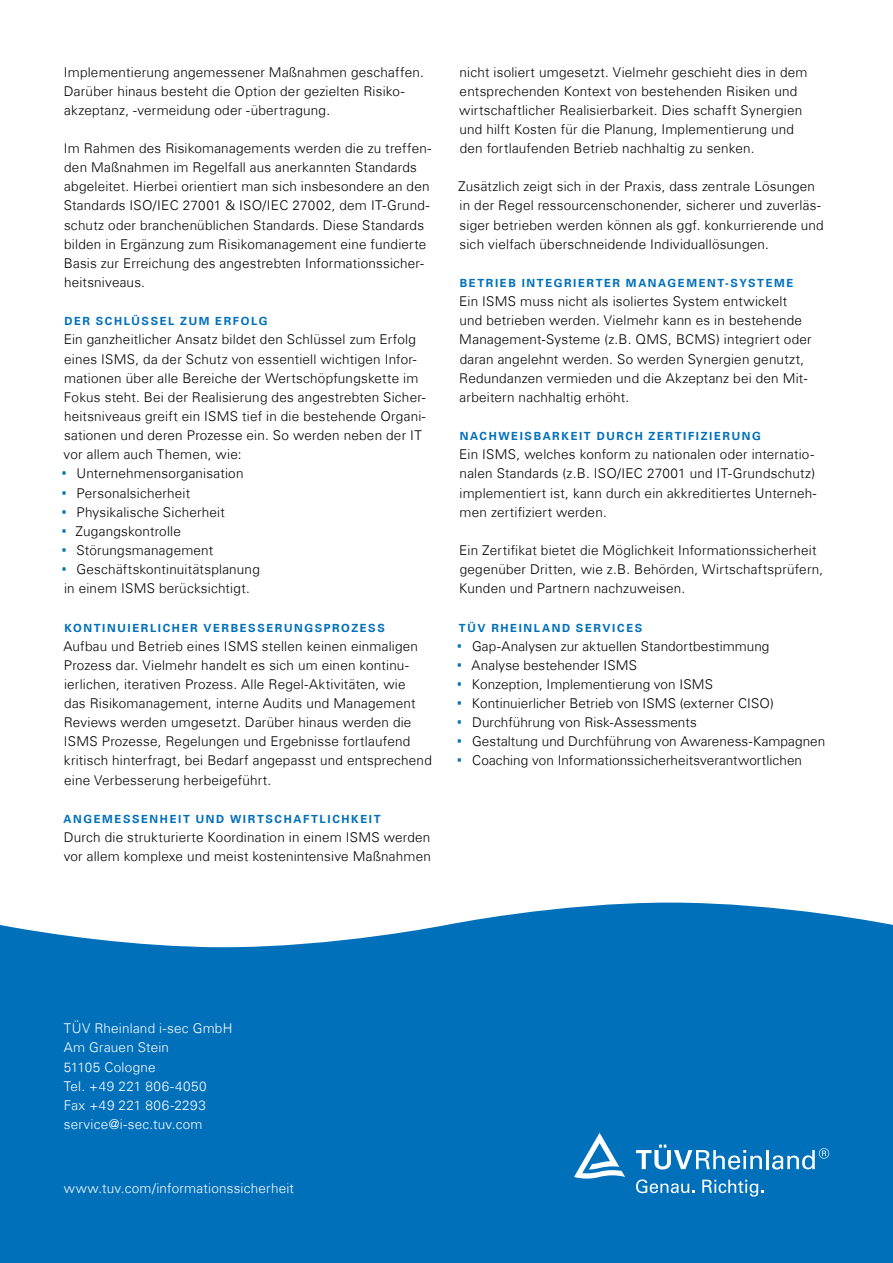
<style>
.page{position:relative;width:893px;height:1263px;background:#fff}
.page>*{position:absolute;margin:0;border:0;box-sizing:border-box;transform-origin:0 0}
.t1{font:300 13.5px/19.2px "Univers Com 45";letter-spacing:.015em;color:#000}
.t2{font:300 13.5px/19.2px "Univers Com 45";letter-spacing:.02em;color:#fff}
.t3{font:700 11.25px "Univers Com 65";letter-spacing:.145em;color:#0070ba}
.s1{font-family:"Univers Com 55 Roman";font-weight:400;font-size:27px;color:#0070ba}
</style>
<div class="page">
<div style="left:0;top:902px;width:893px;height:361px;background:#0070ba"></div>
<svg style="left:636px;top:1144px;width:126px;height:25px"></svg>
<hr style="left:766px;top:1150px;width:3px;height:19px;background:#fff">
<svg style="left:772px;top:1148px;width:57px;height:21px"></svg>
<svg style="left:636px;top:1179px;width:58px;height:14px"></svg>
<svg style="left:702px;top:1180px;width:61px;height:16px"></svg>
<svg style="left:574px;top:1133px;width:51px;height:45px"></svg>
<p class="t1" style="left:64px;top:62px;width:362px">Implementierung angemessener Maßnahmen geschaffen.<br>Darüber hinaus besteht die Option der gezielten Risiko&shy;akzeptanz, -vermeidung oder -übertragung.</p>
<p class="t1" style="left:64px;top:139px;width:369px">Im Rahmen des Risikomanagements werden die zu treffen&shy;den Maßnahmen im Regelfall aus anerkannten Standards abgeleitet. Hierbei orientiert man sich insbesondere an den Standards ISO/IEC 27001 &amp; ISO/IEC 27002, dem IT-Grund&shy;schutz oder branchenüblichen Standards. Diese Standards bilden in Ergänzung zum Risikomanagement eine fundierte Basis zur Erreichung des angestrebten Informationssicher&shy;heitsniveaus.</p>
<p class="t3" style="left:64px;top:315px;width:205px">DER SCHLÜSSEL ZUM ERFOLG</p>
<p class="t1" style="left:60px;top:330px;width:367px">Ein ganzheitlicher Ansatz bildet den Schlüssel zum Erfolg eines ISMS, da der Schutz von essentiell wichtigen Infor&shy;mationen über alle Bereiche der Wertschöpfungskette im Fokus steht. Bei der Realisierung des angestrebten Sicher&shy;heitsniveaus greift ein ISMS tief in die bestehende Organi&shy;sationen und deren Prozesse ein. So werden neben der IT vor allem auch Themen, wie:<br><span class="s1">·</span> Unternehmensorganisation<br><span class="s1">·</span> Personalsicherheit<br><span class="s1">·</span> Physikalische Sicherheit<br><span class="s1">·</span> Zugangskontrolle<br><span class="s1">·</span> Störungsmanagement<br><span class="s1">·</span> Geschäftskontinuitätsplanung<br>in einem ISMS berücksichtigt.</p>
<p class="t3" style="left:64px;top:621px;width:322px">KONTINUIERLICHER VERBESSERUNGSPROZESS</p>
<p class="t1" style="left:63px;top:636px;width:370px">Aufbau und Betrieb eines ISMS stellen keinen einmaligen Prozess dar. Vielmehr handelt es sich um einen kontinu&shy;ierlichen, iterativen Prozess. Alle Regel-Aktivitäten, wie<br>das Risikomanagement, interne Audits und Management Reviews werden umgesetzt. Darüber hinaus werden die ISMS Prozesse, Regelungen und Ergebnisse fortlaufend kritisch hinterfragt, bei Bedarf angepasst und entsprechend eine Verbesserung herbeigeführt.</p>
<p class="t3" style="left:64px;top:812px;width:319px">ANGEMESSENHEIT UND WIRTSCHAFTLICHKEIT</p>
<p class="t1" style="left:64px;top:827px;width:369px">Durch die strukturierte Koordination in einem ISMS werden vor allem komplexe und meist kostenintensive Maßnahmen</p>
<p class="t1" style="left:459px;top:62px;width:350px">nicht isoliert umgesetzt. Vielmehr geschieht dies in dem entsprechenden Kontext von bestehenden Risiken und wirtschaftlicher Realisierbarkeit. Dies schafft Synergien und hilft Kosten für die Planung, Implementierung und den fortlaufenden Betrieb nachhaltig zu senken.</p>
<p class="t1" style="left:458px;top:177px;width:367px">Zusätzlich zeigt sich in der Praxis, dass zentrale Lösungen in der Regel ressourcenschonender, sicherer und zuverläs&shy;siger betrieben werden können als ggf. konkurrierende und sich vielfach überschneidende Individuallösungen.</p>
<p class="t3" style="left:460px;top:276px;width:335px">BETRIEB INTEGRIERTER MANAGEMENT-SYSTEME</p>
<p class="t1" style="left:459px;top:292px;width:354px">Ein ISMS muss nicht als isoliertes System entwickelt und betrieben werden. Vielmehr kann es in bestehende Management-Systeme (z.B. QMS, BCMS) integriert oder daran angelehnt werden. So werden Synergien genutzt, Redundanzen vermieden und die Akzeptanz bei den Mit&shy;arbeitern nachhaltig erhöht.</p>
<p class="t3" style="left:460px;top:429px;width:302px">NACHWEISBARKEIT DURCH ZERTIFIZIERUNG</p>
<p class="t1" style="left:459px;top:445px;width:359px">Ein ISMS, welches konform zu nationalen oder internatio&shy;nalen Standards (z.B. ISO/IEC 27001 und IT-Grundschutz) implementiert ist, kann durch ein akkreditiertes Unterneh&shy;men zertifiziert werden.</p>
<p class="t1" style="left:459px;top:540px;width:366px">Ein Zertifikat bietet die Möglichkeit Informationssicherheit gegenüber Dritten, wie z.B. Behörden, Wirtschaftsprüfern,<br>Kunden und Partnern nachzuweisen.</p>
<p class="t3" style="left:459px;top:621px;width:185px">TÜV RHEINLAND SERVICES</p>
<p class="t1" style="left:456px;top:636px;width:371px"><span class="s1">·</span> Gap-Analysen zur aktuellen Standortbestimmung<br><span class="s1">·</span> Analyse bestehender ISMS<br><span class="s1">·</span> Konzeption, Implementierung von ISMS<br><span class="s1">·</span> Kontinuierlicher Betrieb von ISMS (externer CISO)<br><span class="s1">·</span> Durchführung von Risk-Assessments<br><span class="s1">·</span> Gestaltung und Durchführung von Awareness-Kampagnen <span class="s1">·</span> Coaching von Informationssicherheitsverantwortlichen</p>
<p class="t2" style="left:64px;top:1019px;width:170px">TÜV Rheinland i-sec GmbH<br>Am Grauen Stein<br>51105 Cologne<br>Tel. +49 221 806-4050<br>Fax +49 221 806-2293 service@i-sec.tuv.com</p>
<p class="t2" style="left:64px;top:1178px;width:232px">www.tuv.com/informationssicherheit</p>
</div>
